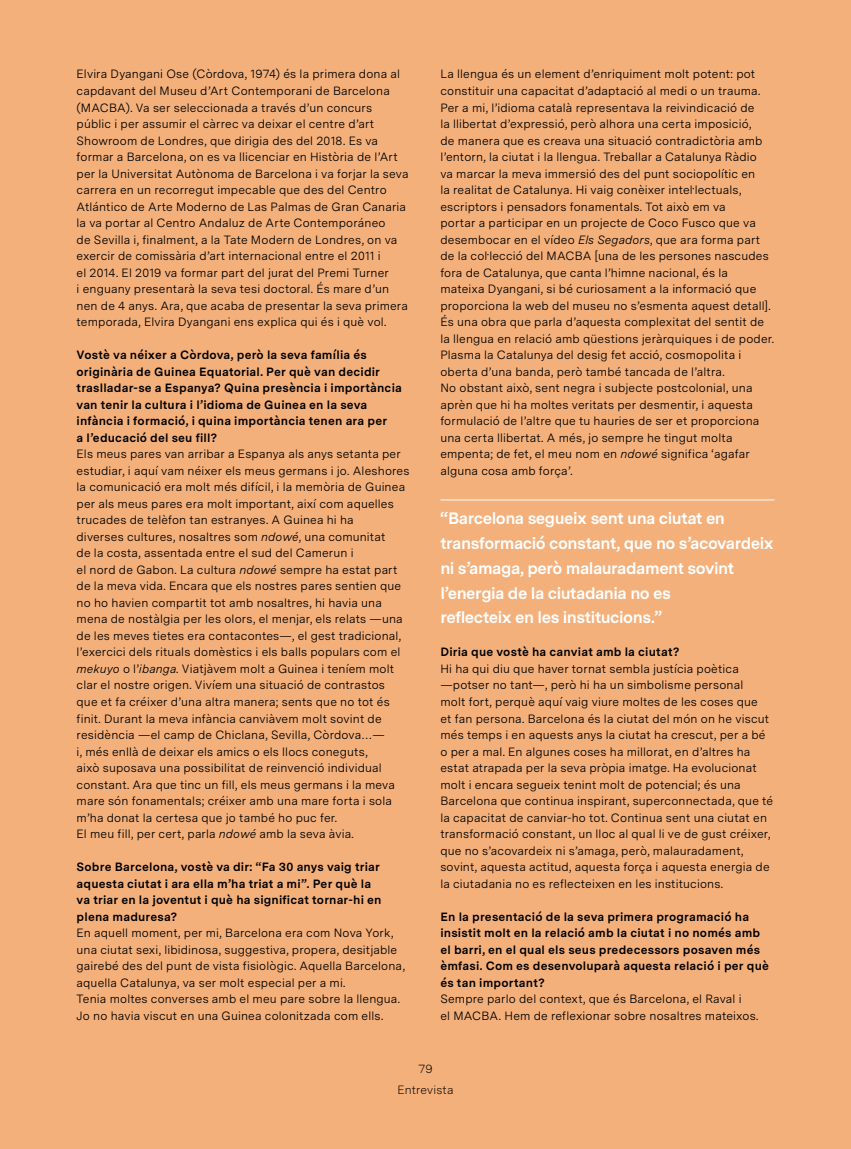
<style>
.page{position:relative;width:851px;height:1149px;background:#fff}
.page>*{position:absolute;margin:0;border:0;box-sizing:border-box;transform-origin:0 0}
.t1{font:700 16.5px/24.8px "Messina Sans";letter-spacing:-.03em;color:#fff}
.t2{font:12px/16.5px "Messina Sans";letter-spacing:.015em;color:#000}
.t3{font:700 12px/16.5px "Messina Sans";letter-spacing:.015em;color:#000}
.t4{font:300 12px "Messina Sans";letter-spacing:.01em;color:#000}
.s1{font-style:italic}
</style>
<div class="page">
<div style="left:0;top:0;width:850px;height:1148px;background:#f4b07b"></div>
<hr style="left:440px;top:499px;width:334px;height:1px;background:#fff">
<p class="t2" style="left:77px;top:66px;width:333px">Elvira Dyangani Ose (Còrdova, 1974) és la primera dona al capdavant del Museu d’Art Contemporani de Barcelona (MACBA). Va ser seleccionada a través d’un concurs públic i per assumir el càrrec va deixar el centre d’art Showroom de Londres, que dirigia des del 2018. Es va formar a Barcelona, on es va llicenciar en Història de l’Art per la Universitat Autònoma de Barcelona i va forjar la seva carrera en un recorregut impecable que des del Centro Atlántico de Arte Moderno de Las Palmas de Gran Canaria la va portar al Centro Andaluz de Arte Contemporáneo<br>de Sevilla i, finalment, a la Tate Modern de Londres, on va exercir de comissària d’art internacional entre el 2011 i<br>el 2014. El 2019 va formar part del jurat del Premi Turner<br>i enguany presentarà la seva tesi doctoral. És mare d’un nen de 4 anys. Ara, que acaba de presentar la seva primera temporada, Elvira Dyangani ens explica qui és i què vol.</p>
<p class="t3" style="left:77px;top:346px;width:327px">Vostè va néixer a Còrdova, però la seva família és originària de Guinea Equatorial. Per què van decidir traslladar-se a Espanya? Quina presència i importància van tenir la cultura i l’idioma de Guinea en la seva infància i formació, i quina importància tenen ara per<br>a l’educació del seu fill?</p>
<p class="t2" style="left:77px;top:445px;width:334px">Els meus pares van arribar a Espanya als anys setanta per estudiar, i aquí vam néixer els meus germans i jo. Aleshores la comunicació era molt més difícil, i la memòria de Guinea per als meus pares era molt important, així com aquelles trucades de telèfon tan estranyes. A Guinea hi ha<br>diverses cultures, nosaltres som <span class="s1">ndowé</span>, una comunitat<br>de la costa, assentada entre el sud del Camerun i<br>el nord de Gabon. La cultura <span class="s1">ndowé</span> sempre ha estat part de la meva vida. Encara que els nostres pares sentien que no ho havien compartit tot amb nosaltres, hi havia una mena de nostàlgia per les olors, el menjar, els relats —una de les meves tietes era contacontes—, el gest tradicional, l’exercici dels rituals domèstics i els balls populars com el <span class="s1">mekuyo</span> o l’<span class="s1">ibanga</span>. Viatjàvem molt a Guinea i teníem molt clar el nostre origen. Vivíem una situació de contrastos<br>que et fa créixer d’una altra manera; sents que no tot és finit. Durant la meva infància canviàvem molt sovint de residència —el camp de Chiclana, Sevilla, Còrdova…—<br>i, més enllà de deixar els amics o els llocs coneguts,<br>això suposava una possibilitat de reinvenció individual constant. Ara que tinc un fill, els meus germans i la meva mare són fonamentals; créixer amb una mare forta i sola m’ha donat la certesa que jo també ho puc fer.<br>El meu fill, per cert, parla <span class="s1">ndowé</span> amb la seva àvia.</p>
<p class="t3" style="left:77px;top:858px;width:306px">Sobre Barcelona, vostè va dir: “Fa 30 anys vaig triar aquesta ciutat i ara ella m’ha triat a mi”. Per què la va triar en la joventut i què ha significat tornar-hi en plena maduresa?</p>
<p class="t2" style="left:77px;top:924px;width:330px">En aquell moment, per mi, Barcelona era com Nova York, una ciutat sexi, libidinosa, suggestiva, propera, desitjable gairebé des del punt de vista fisiològic. Aquella Barcelona, aquella Catalunya, va ser molt especial per a mi.<br>Tenia moltes converses amb el meu pare sobre la llengua.<br>Jo no havia viscut en una Guinea colonitzada com ells.</p>
<p class="t2" style="left:440px;top:66px;width:335px">La llengua és un element d’enriquiment molt potent: pot constituir una capacitat d’adaptació al medi o un trauma.<br>Per a mi, l’idioma català representava la reivindicació de<br>la llibertat d’expressió, però alhora una certa imposició,<br>de manera que es creava una situació contradictòria amb l’entorn, la ciutat i la llengua. Treballar a Catalunya Ràdio<br>va marcar la meva immersió des del punt sociopolític en<br>la realitat de Catalunya. Hi vaig conèixer intel·lectuals, escriptors i pensadors fonamentals. Tot això em va<br>portar a participar en un projecte de Coco Fusco que va desembocar en el vídeo <span class="s1">Els Segadors</span>, que ara forma part de la col·lecció del MACBA [una de les persones nascudes fora de Catalunya, que canta l’himne nacional, és la mateixa Dyangani, si bé curiosament a la informació que proporciona la web del museu no s’esmenta aquest detall].<br>És una obra que parla d’aquesta complexitat del sentit de la llengua en relació amb qüestions jeràrquiques i de poder.<br>Plasma la Catalunya del desig fet acció, cosmopolita i oberta d’una banda, però també tancada de l’altra.<br>No obstant això, sent negra i subjecte postcolonial, una aprèn que hi ha moltes veritats per desmentir, i aquesta formulació de l’altre que tu hauries de ser et proporciona una certa llibertat. A més, jo sempre he tingut molta empenta; de fet, el meu nom en <span class="s1">ndowé</span> significa ‘agafar alguna cosa amb força’.</p>
<h1 class="t1" style="left:440px;top:506px;width:335px">“Barcelona segueix sent una ciutat en transformació constant, que no s’acovardeix ni s’amaga, però malauradament sovint l’energia de la ciutadania no es<br>reflecteix en les institucions.”</h1>
<p class="t3" style="left:440px;top:643px;width:241px">Diria que vostè ha canviat amb la ciutat?</p>
<p class="t2" style="left:440px;top:660px;width:334px">Hi ha qui diu que haver tornat sembla justícia poètica —potser no tant—, però hi ha un simbolisme personal<br>molt fort, perquè aquí vaig viure moltes de les coses que<br>et fan persona. Barcelona és la ciutat del món on he viscut més temps i en aquests anys la ciutat ha crescut, per a bé o per a mal. En algunes coses ha millorat, en d’altres ha estat atrapada per la seva pròpia imatge. Ha evolucionat molt i encara segueix tenint molt de potencial; és una Barcelona que continua inspirant, superconnectada, que té la capacitat de canviar-ho tot. Continua sent una ciutat en transformació constant, un lloc al qual li ve de gust créixer, que no s’acovardeix ni s’amaga, però, malauradament, sovint, aquesta actitud, aquesta força i aquesta energia de la ciutadania no es reflecteixen en les institucions.</p>
<p class="t3" style="left:440px;top:907px;width:330px">En la presentació de la seva primera programació ha insistit molt en la relació amb la ciutat i no només amb el barri, en el qual els seus predecessors posaven més èmfasi. Com es desenvoluparà aquesta relació i per què és tan important?</p>
<p class="t2" style="left:440px;top:990px;width:319px">Sempre parlo del context, que és Barcelona, el Raval i<br>el MACBA. Hem de reflexionar sobre nosaltres mateixos.</p>
<p class="t4" style="left:418px;top:1059px;width:16px">79</p>
<p class="t4" style="left:397px;top:1080px;width:57px">Entrevista</p>
</div>
